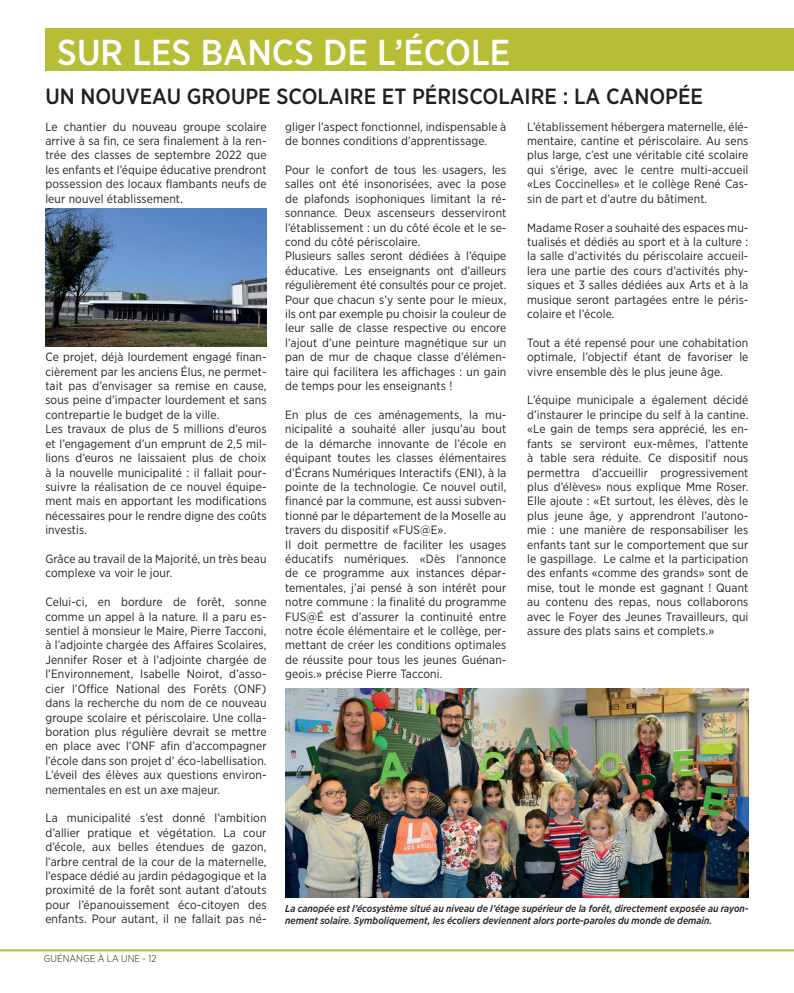
<style>
.page{position:relative;width:794px;height:993px;background:#fff}
.page>*{position:absolute;margin:0;border:0;box-sizing:border-box;transform-origin:0 0}
.t1{font:500 36px "Gotham Narrow";color:#fff}
.t2{font:500 22px "Gotham Narrow";color:#231f20}
.t3{font:12px/14.4px "Gotham Narrow";letter-spacing:.01em;color:#231f20;text-align:justify}
.t4{font:italic 500 10px/12px "Gotham Narrow";color:#231f20}
.t5{font:300 10px "Gotham Narrow";color:#231f20}
</style>
<div class="page">
<div style="left:45px;top:28px;width:749px;height:43px;background:#b7be36"></div>
<hr style="left:0;top:949px;width:794px;height:2px;background:#b7be36">
<img style="left:46px;top:209px;width:221px;height:137px">
<img style="left:286px;top:688px;width:462px;height:209px">
<h1 class="t1" style="left:57px;top:30px;width:454px">SUR LES BANCS DE L’ÉCOLE</h1>
<h2 class="t2" style="left:45px;top:82px;width:659px">UN NOUVEAU GROUPE SCOLAIRE ET PÉRISCOLAIRE : LA CANOPÉE</h2>
<p class="t3" style="left:45px;top:119px;width:223px">Le chantier du nouveau groupe scolaire arrive à sa fin, ce sera finalement à la ren&shy;trée des classes de septembre 2022 que les enfants et l’équipe éducative prendront possession des locaux flambants neufs de leur nouvel établissement.</p>
<p class="t3" style="left:285px;top:119px;width:223px">gliger l’aspect fonctionnel, indispensable à de bonnes conditions d’apprentissage.</p>
<p class="t3" style="left:285px;top:162px;width:223px;text-align:left">Pour le confort de tous les usagers, les salles ont été insonorisées, avec la pose de plafonds isophoniques limitant la ré&shy;sonnance. Deux ascenseurs desserviront l’établissement : un du côté école et le se&shy;cond du côté périscolaire.<br>Plusieurs salles seront dédiées à l’équipe éducative. Les enseignants ont d’ailleurs régulièrement été consultés pour ce projet.<br>Pour que chacun s’y sente pour le mieux, ils ont par exemple pu choisir la couleur de leur salle de classe respective ou encore l’ajout d’une peinture magnétique sur un pan de mur de chaque classe d’élémen&shy;taire qui facilitera les affichages : un gain de temps pour les enseignants !</p>
<p class="t3" style="left:285px;top:407px;width:223px;text-align:left">En plus de ces aménagements, la mu&shy;nicipalité a souhaité aller jusqu’au bout de la démarche innovante de l’école en équipant toutes les classes élémentaires d’Écrans Numériques Interactifs (ENI), à la pointe de la technologie. Ce nouvel outil, financé par la commune, est aussi subven&shy;tionné par le département de la Moselle au travers du dispositif «FUS@E».<br>Il doit permettre de faciliter les usages éducatifs numériques. «Dès l’annonce de ce programme aux instances dépar&shy;tementales, j’ai pensé à son intérêt pour notre commune : la finalité du programme FUS@É est d’assurer la continuité entre notre école élémentaire et le collège, per&shy;mettant de créer les conditions optimales de réussite pour tous les jeunes Guénan&shy;geois.» précise Pierre Tacconi.</p>
<p class="t3" style="left:527px;top:119px;width:223px">L’établissement hébergera maternelle, élé&shy;mentaire, cantine et périscolaire. Au sens plus large, c’est une véritable cité scolaire qui s’érige, avec le centre multi-accueil «Les Coccinelles» et le collège René Cas&shy;sin de part et d’autre du bâtiment.</p>
<p class="t3" style="left:527px;top:220px;width:223px">Madame Roser a souhaité des espaces mu&shy;tualisés et dédiés au sport et à la culture : la salle d’activités du périscolaire accueil&shy;lera une partie des cours d’activités phy&shy;siques et 3 salles dédiées aux Arts et à la musique seront partagées entre le péris&shy;colaire et l’école.</p>
<p class="t3" style="left:527px;top:335px;width:223px">Tout a été repensé pour une cohabitation optimale, l’objectif étant de favoriser le vivre ensemble dès le plus jeune âge.</p>
<p class="t3" style="left:527px;top:392px;width:223px">L’équipe municipale a également décidé d’instaurer le principe du self à la cantine. «Le gain de temps sera apprécié, les en&shy;fants se serviront eux-mêmes, l’attente à table sera réduite. Ce dispositif nous permettra d’accueillir progressivement plus d’élèves» nous explique Mme Roser.<br>Elle ajoute : «Et surtout, les élèves, dès le plus jeune âge, y apprendront l’autono&shy;mie : une manière de responsabiliser les enfants tant sur le comportement que sur le gaspillage. Le calme et la participation des enfants «comme des grands» sont de mise, tout le monde est gagnant ! Quant au contenu des repas, nous collaborons avec le Foyer des Jeunes Travailleurs, qui assure des plats sains et complets.»</p>
<p class="t3" style="left:45px;top:349px;width:223px;text-align:left">Ce projet, déjà lourdement engagé finan&shy;cièrement par les anciens Élus, ne permet&shy;tait pas d’envisager sa remise en cause, sous peine d’impacter lourdement et sans contrepartie le budget de la ville.<br>Les travaux de plus de 5 millions d’euros et l’engagement d’un emprunt de 2,5 mil&shy;lions d’euros ne laissaient plus de choix à la nouvelle municipalité : il fallait pour&shy;suivre la réalisation de ce nouvel équipe&shy;ment mais en apportant les modifications nécessaires pour le rendre digne des coûts investis.</p>
<p class="t3" style="left:45px;top:551px;width:223px">Grâce au travail de la Majorité, un très beau complexe va voir le jour.</p>
<p class="t3" style="left:45px;top:594px;width:223px">Celui-ci, en bordure de forêt, sonne comme un appel à la nature. Il a paru es&shy;sentiel à monsieur le Maire, Pierre Tacconi, à l’adjointe chargée des Affaires Scolaires, Jennifer Roser et à l’adjointe chargée de l’Environnement, Isabelle Noirot, d’asso&shy;cier l’Office National des Forêts (ONF) dans la recherche du nom de ce nouveau groupe scolaire et périscolaire. Une colla&shy;boration plus régulière devrait se mettre en place avec l’ONF afin d’accompagner l’école dans son projet d’ éco-labellisation.<br>L’éveil des élèves aux questions environ&shy;nementales en est un axe majeur.</p>
<p class="t3" style="left:45px;top:810px;width:223px">La municipalité s’est donné l’ambition d’allier pratique et végétation. La cour d’école, aux belles étendues de gazon, l’arbre central de la cour de la maternelle, l’espace dédié au jardin pédagogique et la proximité de la forêt sont autant d’atouts pour l’épanouissement éco-citoyen des enfants. Pour autant, il ne fallait pas né-</p>
<p class="t4" style="left:285px;top:902px;width:465px">La canopée est l’écosystème situé au niveau de l’étage supérieur de la forêt, directement exposée au rayon&shy;nement solaire. Symboliquement, les écoliers deviennent alors porte-paroles du monde de demain.</p>
<p class="t5" style="left:44px;top:952px;width:114px">GUÉNANGE À LA UNE - 12</p>
</div>
